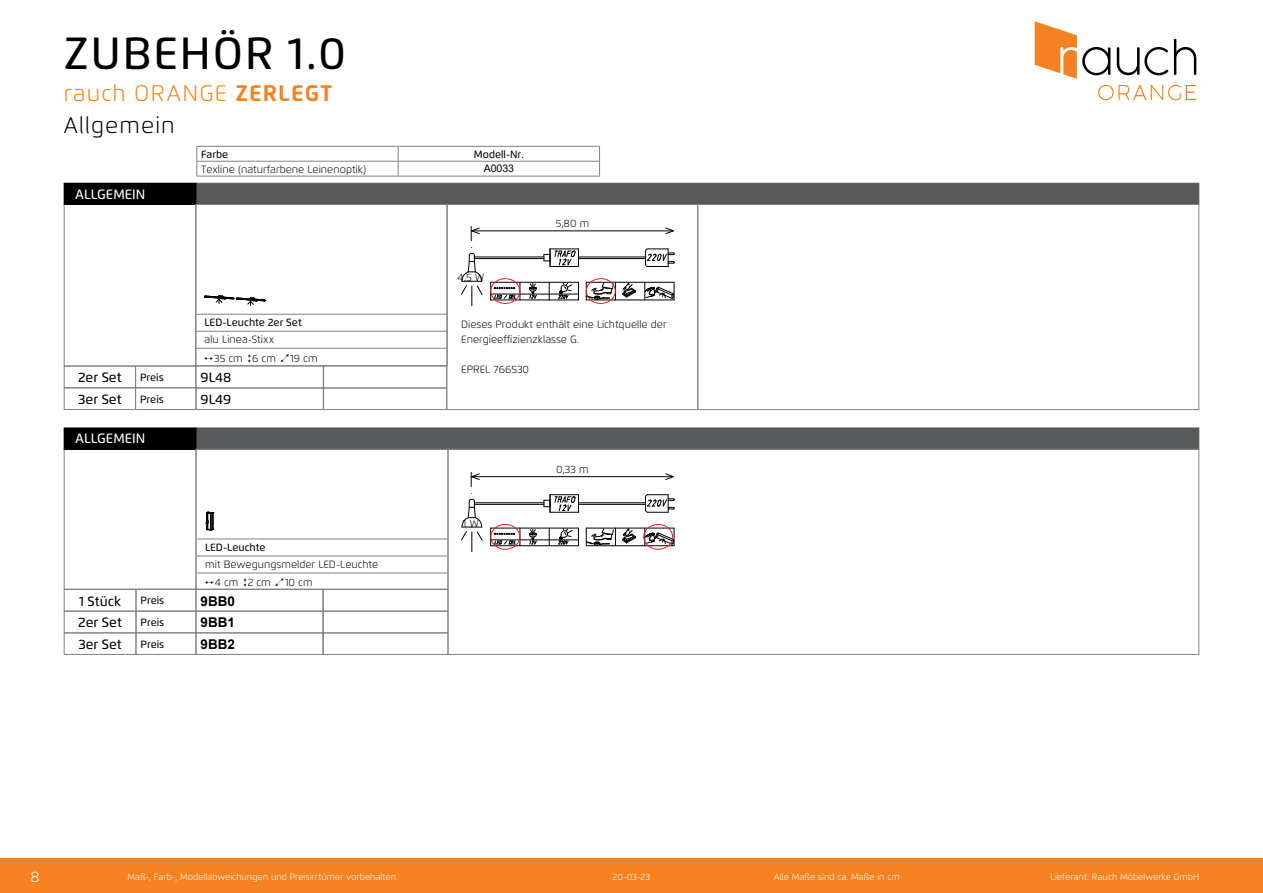
<style>
.page{position:relative;width:1263px;height:893px;background:#fff}
.page>*{position:absolute;margin:0;border:0;box-sizing:border-box;transform-origin:0 0}
.t1{font:500 45px "Flexo";letter-spacing:.045em;color:#000}
.t2{font:300 22.5px "Flexo";letter-spacing:.05em;color:#f58220}
.t3{font:300 22.5px "Flexo";letter-spacing:.05em;color:#000}
.t4{font:300 15px "Flexo";color:#fff}
.t5{font:500 13.5px/21.6px "Flexo";color:#000}
.t6{font:500 13.5px "Flexo";color:#fff}
.t7{font:700 13.5px/21.6px "Arial";color:#000}
.t8{font:300 10.5px/18.5px "Flexo";color:#000}
.t9{font:500 10.5px/21.6px "Flexo";color:#000}
.t10{font:10.5px "Arial";color:#000}
.t11{font:300 9px "Flexo";color:#fff}
.s1{font-weight:700}
</style>
<div class="page">
<div style="left:0;top:859px;width:1263px;height:34px;background:#f58220"></div>
<svg style="left:1117px;top:47px;width:51px;height:28px"></svg>
<svg style="left:1174px;top:39px;width:22px;height:36px"></svg>
<svg style="left:1098px;top:85px;width:98px;height:15px"></svg>
<svg style="left:1035px;top:21px;width:75px;height:58px"></svg>
<div style="left:196px;top:183px;width:1003px;height:22px;background:#58595b"></div>
<div style="left:323px;top:388px;width:124px;height:22px;border:1px solid #808285"></div>
<div style="left:135px;top:387px;width:62px;height:23px;border:1px solid #808285"></div>
<div style="left:135px;top:366px;width:61px;height:22px;border:1px solid #808285"></div>
<div style="left:64px;top:388px;width:72px;height:22px;border:1px solid #808285"></div>
<div style="left:195px;top:388px;width:129px;height:22px;border:1px solid #808285"></div>
<div style="left:64px;top:366px;width:72px;height:22px;border:1px solid #808285"></div>
<div style="left:64px;top:204px;width:132px;height:162px;border:1px solid #808285"></div>
<div style="left:64px;top:183px;width:132px;height:21px;background:#000"></div>
<div style="left:64px;top:183px;width:132px;height:22px;border:1px solid #000"></div>
<hr style="left:196px;top:314px;width:251px;height:1px;background:#808285">
<hr style="left:196px;top:348px;width:251px;height:1px;background:#808285">
<hr style="left:196px;top:331px;width:251px;height:1px;background:#808285">
<svg style="left:204px;top:296px;width:62px;height:10px"></svg>
<div style="left:195px;top:204px;width:253px;height:162px;border:1px solid #808285"></div>
<div style="left:446px;top:204px;width:252px;height:206px;border:1px solid #808285"></div>
<div style="left:697px;top:204px;width:502px;height:206px;border:1px solid #808285"></div>
<hr style="left:196px;top:146px;width:202px;height:1px;background:#808285">
<hr style="left:196px;top:161px;width:202px;height:1px;background:#808285">
<hr style="left:398px;top:146px;width:202px;height:1px;background:#808285">
<hr style="left:398px;top:161px;width:202px;height:1px;background:#808285">
<svg style="left:196px;top:147px;width:1px;height:29px"></svg>
<hr style="left:196px;top:176px;width:202px;height:1px;background:#808285">
<svg style="left:398px;top:147px;width:1px;height:29px"></svg>
<svg style="left:599px;top:147px;width:1px;height:29px"></svg>
<hr style="left:398px;top:176px;width:202px;height:1px;background:#808285">
<svg style="left:461px;top:253px;width:22px;height:53px"></svg>
<hr style="left:578px;top:257px;width:67px;height:1px;background:#000">
<hr style="left:578px;top:258px;width:67px;height:1px;background:#000">
<hr style="left:491px;top:300px;width:87px;height:1px;background:#000">
<hr style="left:491px;top:282px;width:87px;height:1px;background:#000">
<svg style="left:549px;top:282px;width:1px;height:18px"></svg>
<svg style="left:578px;top:282px;width:1px;height:18px"></svg>
<svg style="left:645px;top:248px;width:30px;height:19px"></svg>
<hr style="left:586px;top:300px;width:88px;height:1px;background:#000">
<hr style="left:586px;top:282px;width:88px;height:1px;background:#000">
<svg style="left:586px;top:282px;width:30px;height:18px"></svg>
<svg style="left:622px;top:282px;width:14px;height:16px"></svg>
<hr style="left:474px;top:258px;width:70px;height:1px;background:#000">
<hr style="left:474px;top:257px;width:70px;height:1px;background:#000">
<svg style="left:544px;top:249px;width:35px;height:18px"></svg>
<svg style="left:644px;top:282px;width:31px;height:18px"></svg>
<hr style="left:491px;top:294px;width:87px;height:1px;background:#000">
<svg style="left:490px;top:282px;width:31px;height:18px"></svg>
<svg style="left:529px;top:283px;width:8px;height:16px"></svg>
<svg style="left:558px;top:283px;width:14px;height:16px"></svg>
<div style="left:490px;top:278px;width:30px;height:26px;border:1px solid #ed1c29;border-radius:50%"></div>
<div style="left:586px;top:278px;width:30px;height:26px;border:1px solid #ed1c29;border-radius:50%"></div>
<hr style="left:471px;top:231px;width:202px;height:1px;background:#000">
<svg style="left:665px;top:227px;width:9px;height:7px"></svg>
<svg style="left:470px;top:226px;width:10px;height:15px"></svg>
<div style="left:323px;top:366px;width:124px;height:22px;border:1px solid #808285"></div>
<div style="left:195px;top:366px;width:129px;height:22px;border:1px solid #808285"></div>
<svg style="left:461px;top:498px;width:22px;height:54px"></svg>
<hr style="left:578px;top:502px;width:67px;height:1px;background:#000">
<hr style="left:578px;top:504px;width:67px;height:1px;background:#000">
<hr style="left:491px;top:545px;width:87px;height:1px;background:#000">
<hr style="left:491px;top:528px;width:87px;height:1px;background:#000">
<svg style="left:549px;top:528px;width:1px;height:18px"></svg>
<svg style="left:578px;top:528px;width:1px;height:18px"></svg>
<svg style="left:645px;top:494px;width:30px;height:19px"></svg>
<hr style="left:586px;top:545px;width:88px;height:1px;background:#000">
<hr style="left:586px;top:528px;width:88px;height:1px;background:#000">
<svg style="left:586px;top:528px;width:30px;height:18px"></svg>
<svg style="left:622px;top:528px;width:14px;height:15px"></svg>
<hr style="left:474px;top:504px;width:70px;height:1px;background:#000">
<hr style="left:474px;top:502px;width:70px;height:1px;background:#000">
<svg style="left:544px;top:494px;width:35px;height:19px"></svg>
<svg style="left:644px;top:528px;width:31px;height:18px"></svg>
<hr style="left:491px;top:540px;width:87px;height:1px;background:#000">
<svg style="left:490px;top:528px;width:31px;height:18px"></svg>
<svg style="left:529px;top:529px;width:8px;height:16px"></svg>
<svg style="left:558px;top:528px;width:14px;height:17px"></svg>
<div style="left:490px;top:524px;width:30px;height:26px;border:1px solid #ed1c29;border-radius:50%"></div>
<div style="left:643px;top:524px;width:30px;height:26px;border:1px solid #ed1c29;border-radius:50%"></div>
<hr style="left:471px;top:476px;width:202px;height:1px;background:#000">
<svg style="left:665px;top:473px;width:9px;height:7px"></svg>
<svg style="left:470px;top:472px;width:10px;height:15px"></svg>
<div style="left:196px;top:428px;width:1003px;height:22px;background:#58595b;border:1px solid #58595b"></div>
<div style="left:323px;top:611px;width:125px;height:22px;border:1px solid #808285"></div>
<div style="left:323px;top:632px;width:125px;height:23px;border:1px solid #808285"></div>
<div style="left:323px;top:589px;width:125px;height:22px;border:1px solid #808285"></div>
<div style="left:136px;top:611px;width:60px;height:22px;border:1px solid #808285"></div>
<div style="left:136px;top:632px;width:60px;height:23px;border:1px solid #808285"></div>
<div style="left:136px;top:589px;width:60px;height:22px;border:1px solid #808285"></div>
<div style="left:64px;top:611px;width:72px;height:22px;border:1px solid #808285"></div>
<div style="left:64px;top:632px;width:72px;height:23px;border:1px solid #808285"></div>
<div style="left:196px;top:611px;width:127px;height:22px;border:1px solid #808285"></div>
<div style="left:196px;top:632px;width:127px;height:23px;border:1px solid #808285"></div>
<div style="left:64px;top:589px;width:72px;height:22px;border:1px solid #808285"></div>
<div style="left:196px;top:589px;width:127px;height:22px;border:1px solid #808285"></div>
<div style="left:64px;top:449px;width:132px;height:140px;border:1px solid #808285"></div>
<div style="left:64px;top:428px;width:132px;height:21px;background:#000"></div>
<div style="left:64px;top:428px;width:132px;height:22px;border:1px solid #000"></div>
<hr style="left:197px;top:539px;width:250px;height:1px;background:#808285">
<hr style="left:197px;top:556px;width:250px;height:1px;background:#808285">
<hr style="left:197px;top:573px;width:250px;height:1px;background:#808285">
<svg style="left:205px;top:512px;width:9px;height:19px"></svg>
<div style="left:196px;top:449px;width:252px;height:140px;border:1px solid #808285"></div>
<div style="left:448px;top:449px;width:751px;height:206px;border:1px solid #808285"></div>
<h1 class="t1" style="left:64px;top:26px;width:284px">ZUBEHÖR 1.0</h1>
<h2 class="t2" style="left:64px;top:79px;width:270px">rauch ORANGE <span class="s1">ZERLEGT</span></h2>
<h2 class="t3" style="left:63px;top:111px;width:113px">Allgemein</h2>
<p class="t6" style="left:75px;top:186px;width:72px">ALLGEMEIN</p>
<p class="t5" style="left:78px;top:367px;width:45px">2er Set</p>
<p class="t9" style="left:140px;top:366px;width:25px">Preis</p>
<p class="t9" style="left:201px;top:143px;width:29px">Farbe</p>
<p class="t9" style="left:474px;top:143px;width:51px">Modell-Nr.</p>
<p class="t8" style="left:201px;top:160px;width:166px">Texline (naturfarbene Leinenoptik)</p>
<p class="t10" style="left:484px;top:162px;width:32px">A0033</p>
<p class="t8" style="left:458px;top:268px;width:28px">4,5 W</p>
<p class="t8" style="left:556px;top:214px;width:35px">5,80 m</p>
<p class="t9" style="left:204px;top:312px;width:99px">LED-Leuchte 2er Set</p>
<p class="t8" style="left:204px;top:331px;width:73px;text-align:right">alu Linea-Stixx<br>35 cm 6 cm</p>
<p class="t8" style="left:290px;top:349px;width:29px">19 cm</p>
<p class="t5" style="left:200px;top:367px;width:32px">9L48</p>
<p class="t8" style="left:461px;top:317px;width:207px;line-height:15px">Dieses Produkt enthält eine Lichtquelle der<br>Energieeffizienzklasse G.</p>
<p class="t8" style="left:461px;top:360px;width:69px">EPREL 766530</p>
<p class="t5" style="left:78px;top:388px;width:45px">3er Set</p>
<p class="t5" style="left:200px;top:388px;width:32px">9L49</p>
<p class="t9" style="left:140px;top:388px;width:25px">Preis</p>
<p class="t6" style="left:75px;top:430px;width:72px">ALLGEMEIN</p>
<p class="t9" style="left:205px;top:537px;width:62px">LED-Leuchte</p>
<p class="t8" style="left:215px;top:556px;width:165px;line-height:17.9px;text-indent:-10px">mit Bewegungsmelder LED-Leuchte<br>4 cm 2 cm</p>
<p class="t8" style="left:285px;top:573px;width:29px">10 cm</p>
<p class="t5" style="left:79px;top:590px;width:43px">1 Stück</p>
<p class="t7" style="left:201px;top:590px;width:36px">9BB0</p>
<p class="t9" style="left:141px;top:590px;width:25px">Preis</p>
<p class="t5" style="left:78px;top:612px;width:45px">2er Set<br>3er Set</p>
<p class="t7" style="left:201px;top:612px;width:36px">9BB1<br>9BB2</p>
<p class="t9" style="left:141px;top:612px;width:25px">Preis<br>Preis</p>
<p class="t8" style="left:463px;top:514px;width:18px">1 W</p>
<p class="t8" style="left:556px;top:460px;width:34px">0,33 m</p>
<h3 class="t4" style="left:31px;top:867px;width:11px">8</h3>
<p class="t11" style="left:128px;top:872px;width:272px">Maß-, Farb-, Modellabweichungen und Preisirrtümer vorbehalten.</p>
<p class="t11" style="left:613px;top:872px;width:39px">20-03-23</p>
<p class="t11" style="left:774px;top:872px;width:127px">Alle Maße sind ca. Maße in cm</p>
<p class="t11" style="left:1050px;top:872px;width:150px">Lieferant: Rauch Möbelwerke GmbH</p>
</div>
